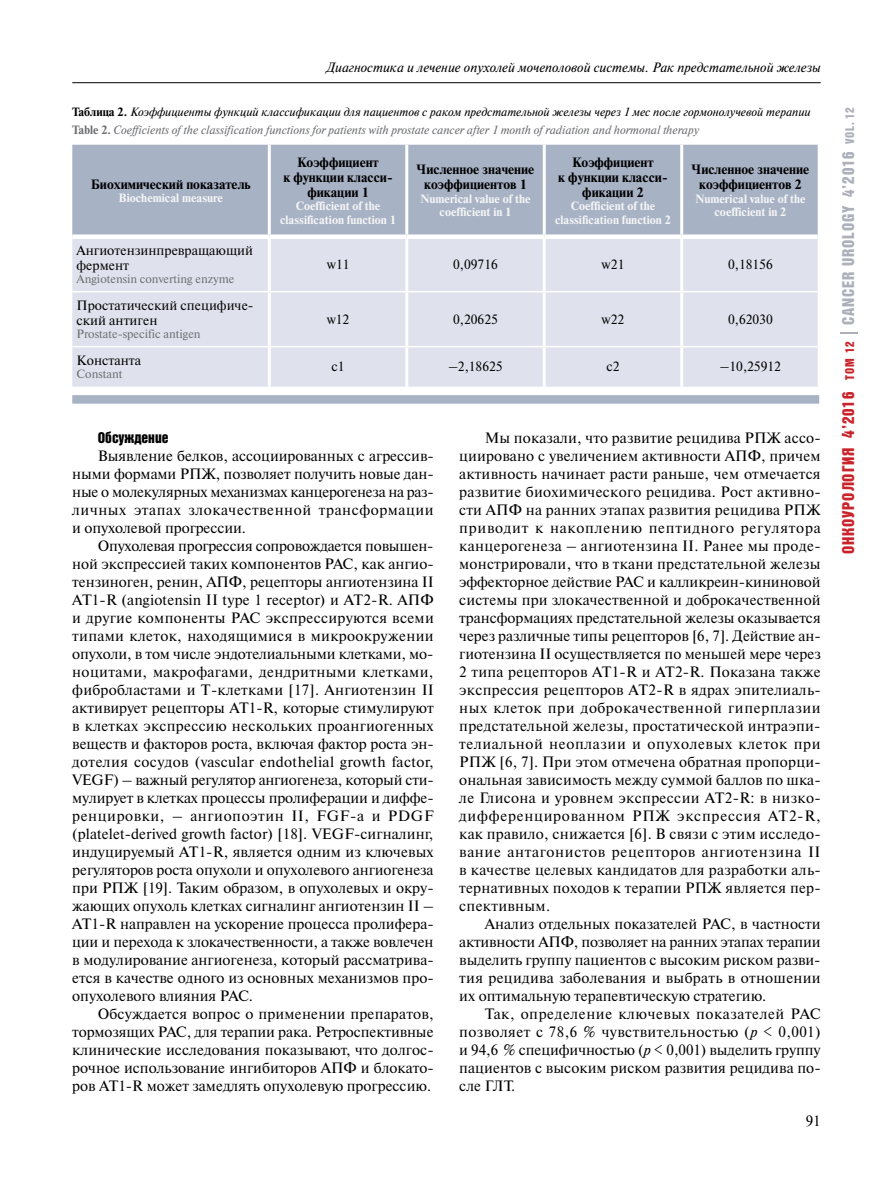
<style>
.page{position:relative;width:893px;height:1191px;background:#fff}
.page>*{position:absolute;margin:0;border:0;box-sizing:border-box;transform-origin:0 0}
.t1{font:16.5px "Bastion Kontrast Alt C";letter-spacing:.05em;color:#adb0ba}
.t2{font:15px/18px "Newton C";color:#000;text-align:justify}
.t3{font:15px "Bastion Kontrast Alt C";color:#000}
.t4{font:700 13.5px/15px "Newton C";color:#000;text-align:center}
.t5{font:13.5px/15px "Newton C";color:#000}
.t6{font:italic 13.5px "Newton C";color:#000}
.t7{font:italic 12px/18.6px "Newton C";color:#6d6e71}
.t8{font:700 12px/13.5px "Newton C";color:#f6f6f6;text-align:center}
.t9{font:12px "Newton C";color:#6d6e71}
.s1{font-weight:700;font-style:normal;color:#000}
.s2{color:#000}
.s3{font-weight:700;font-style:normal}
.s4{font-style:italic}
.s5{color:#c9242b}
.s6{font-size:17.1px;color:#c9242b}
.s7{font-size:12.3px;color:#c9242b}
.s8{font-size:12.3px}
</style>
<div class="page">
<hr style="left:72px;top:82px;width:749px;height:1px;background:#000">
<svg style="left:840px;top:332px;width:18px;height:1px"></svg>
<svg style="left:72px;top:145px;width:747px;height:259px;background:#aeb8c9"></svg>
<div style="left:72px;top:239px;width:746px;height:148px;background:#dfe1ec"></div>
<hr style="left:268px;top:145px;width:3px;height:89px;background:#fff">
<hr style="left:405px;top:145px;width:3px;height:89px;background:#fff">
<hr style="left:543px;top:145px;width:3px;height:89px;background:#fff">
<hr style="left:680px;top:145px;width:3px;height:89px;background:#fff">
<hr style="left:268px;top:239px;width:3px;height:52px;background:#fff">
<hr style="left:405px;top:239px;width:3px;height:52px;background:#fff">
<hr style="left:543px;top:239px;width:3px;height:52px;background:#fff">
<hr style="left:680px;top:239px;width:3px;height:52px;background:#fff">
<hr style="left:268px;top:292px;width:3px;height:54px;background:#fff">
<hr style="left:405px;top:292px;width:3px;height:54px;background:#fff">
<hr style="left:543px;top:292px;width:3px;height:54px;background:#fff">
<hr style="left:680px;top:292px;width:3px;height:54px;background:#fff">
<hr style="left:268px;top:347px;width:3px;height:40px;background:#fff">
<hr style="left:405px;top:347px;width:3px;height:40px;background:#fff">
<hr style="left:543px;top:347px;width:3px;height:40px;background:#fff">
<hr style="left:680px;top:347px;width:3px;height:40px;background:#fff">
<hr style="left:72px;top:291px;width:197px;height:1px;background:#fff">
<hr style="left:269px;top:291px;width:138px;height:1px;background:#fff">
<hr style="left:407px;top:291px;width:137px;height:1px;background:#fff">
<hr style="left:544px;top:291px;width:138px;height:1px;background:#fff">
<hr style="left:682px;top:291px;width:136px;height:1px;background:#fff">
<hr style="left:72px;top:346px;width:197px;height:1px;background:#fff">
<hr style="left:269px;top:346px;width:138px;height:1px;background:#fff">
<hr style="left:407px;top:346px;width:137px;height:1px;background:#fff">
<hr style="left:544px;top:346px;width:138px;height:1px;background:#fff">
<hr style="left:682px;top:346px;width:136px;height:1px;background:#fff">
<hr style="left:818px;top:237px;width:3px;height:55px;background:#fff">
<hr style="left:818px;top:292px;width:3px;height:55px;background:#fff">
<hr style="left:818px;top:347px;width:3px;height:40px;background:#fff">
<hr style="left:818px;top:145px;width:3px;height:92px;background:#fff">
<div style="left:72px;top:234px;width:197px;height:5px;background:#fff"></div>
<div style="left:269px;top:234px;width:138px;height:5px;background:#fff"></div>
<div style="left:407px;top:234px;width:137px;height:5px;background:#fff"></div>
<div style="left:544px;top:234px;width:138px;height:5px;background:#fff"></div>
<div style="left:682px;top:234px;width:136px;height:5px;background:#fff"></div>
<p class="t6" style="left:326px;top:60px;width:496px">Диагностика и лечение опухолей мочеполовой системы. Рак предстательной железы</p>
<p class="t7" style="left:72px;top:102px;width:740px"><span class="s1">Таблица 2.</span> <span class="s2">Коэффициенты функций классификации для пациентов с раком предстательной железы через 1 мес после гормонолучевой терапии<br></span><span class="s3">Table 2.</span> Coefficients of the classification functions for patients with prostate cancer after 1 month of radiation and hormonal therapy</p>
<p class="t4" style="left:91px;top:176px;width:161px">Биохимический показатель</p>
<p class="t8" style="left:119px;top:191px;width:106px">Biochemical measure</p>
<p class="t5" style="left:77px;top:243px;width:178px">Ангиотензинпревращающий фермент</p>
<p class="t9" style="left:77px;top:272px;width:159px">Angiotensin converting enzyme</p>
<p class="t5" style="left:77px;top:297px;width:179px">Простатический специфиче&shy;ский антиген</p>
<p class="t9" style="left:77px;top:327px;width:126px">Prostate-specific antigen</p>
<p class="t5" style="left:77px;top:352px;width:66px">Константа</p>
<p class="t9" style="left:77px;top:367px;width:48px">Constant</p>
<p class="t4" style="left:283px;top:155px;width:111px">Коэффициент<br>к функции класси&shy;фикации 1</p>
<p class="t8" style="left:280px;top:199px;width:117px">Coefficient of the classification function 1</p>
<p class="t4" style="left:417px;top:162px;width:119px">Численное значение коэффициентов 1</p>
<p class="t8" style="left:420px;top:192px;width:112px">Numerical value of the coefficient in 1</p>
<p class="t4" style="left:558px;top:155px;width:111px">Коэффициент<br>к функции класси&shy;фикации 2</p>
<p class="t8" style="left:555px;top:199px;width:117px">Coefficient of the classification function 2</p>
<p class="t4" style="left:691px;top:162px;width:119px">Численное значение коэффициентов 2</p>
<p class="t8" style="left:695px;top:192px;width:112px">Numerical value of the coefficient in 2</p>
<p class="t5" style="left:327px;top:257px;width:24px">w11</p>
<p class="t5" style="left:453px;top:257px;width:46px">0,09716</p>
<p class="t5" style="left:602px;top:257px;width:24px">w21</p>
<p class="t5" style="left:728px;top:257px;width:46px">0,18156</p>
<p class="t5" style="left:327px;top:312px;width:24px">w12</p>
<p class="t5" style="left:453px;top:312px;width:46px">0,20625</p>
<p class="t5" style="left:602px;top:312px;width:24px">w22</p>
<p class="t5" style="left:728px;top:312px;width:46px">0,62030</p>
<p class="t5" style="left:332px;top:359px;width:15px">с1</p>
<p class="t5" style="left:448px;top:359px;width:56px">–2,18625</p>
<p class="t5" style="left:606px;top:359px;width:15px">с2</p>
<p class="t5" style="left:720px;top:359px;width:63px">–10,25912</p>
<p class="t3" style="left:98px;top:430px;width:72px">Обсуждение</p>
<p class="t2" style="left:72px;top:447px;width:363px;text-indent:26px">Выявление белков, ассоциированных с агрессив&shy;ными формами РПЖ, позволяет получить новые дан&shy;ные о молекулярных механизмах канцерогенеза на раз&shy;личных этапах злокачественной трансформации и опухолевой прогрессии.</p>
<p class="t2" style="left:72px;top:537px;width:363px;text-indent:26px">Опухолевая прогрессия сопровождается повышен&shy;ной экспрессией таких компонентов РАС, как ангио&shy;тензиноген, ренин, АПФ, рецепторы ангиотензина II AT1‑R (angiotensin II type 1 receptor) и AT2‑R. АПФ и другие компоненты РАС экспрессируются всеми типами клеток, находящимися в микроокружении опухоли, в том числе эндотелиальными клетками, мо&shy;ноцитами, макрофагами, дендритными клетками, фибробластами и Т-клетками [17]. Ангиотензин II активирует рецепторы AT1‑R, которые стимулируют в клетках экспрессию нескольких проангиогенных веществ и факторов роста, включая фактор роста эн&shy;дотелия сосудов (vascular endothelial growth factor, VEGF) – важный регулятор ангиогенеза, который сти&shy;мулирует в клетках процессы пролиферации и диффе&shy;ренцировки, – ангиопоэтин II, FGF-a и PDGF (platelet-derived growth factor) [18]. VEGF-сигналинг, индуцируемый AT1‑R, является одним из ключевых регуляторов роста опухоли и опухолевого ангиогенеза при РПЖ [19]. Таким образом, в опухолевых и окру&shy;жающих опухоль клетках сигналинг ангиотензин II – AT1‑R направлен на ускорение процесса пролифера&shy;ции и перехода к злокачественности, а также вовлечен в модулирование ангиогенеза, который рассматрива&shy;ется в качестве одного из основных механизмов про&shy;опухолевого влияния РАС.</p>
<p class="t2" style="left:72px;top:1005px;width:363px;text-indent:26px">Обсуждается вопрос о применении препаратов, тормозящих РАС, для терапии рака. Ретроспективные клинические исследования показывают, что долгос&shy;рочное использование ингибиторов АПФ и блокато&shy;ров AT1‑R может замедлять опухолевую прогрессию.</p>
<p class="t2" style="left:459px;top:429px;width:363px;text-indent:26px">Мы показали, что развитие рецидива РПЖ ассо&shy;циировано с увеличением активности АПФ, причем активность начинает расти раньше, чем отмечается развитие биохимического рецидива. Рост активно&shy;сти АПФ на ранних этапах развития рецидива РПЖ приводит к накоплению пептидного регулятора канцерогенеза – ангиотензина II. Ранее мы проде&shy;монстрировали, что в ткани предстательной железы эффекторное действие РАС и калликреин-кининовой системы при злокачественной и доброкачественной трансформациях предстательной железы оказывается через различные типы рецепторов [6, 7]. Действие ан&shy;гиотензина II осуществляется по меньшей мере через 2 типа рецепторов АТ1‑R и АТ2‑R. Показана также экспрессия рецепторов АТ2‑R в ядрах эпителиаль&shy;ных клеток при доброкачественной гиперплазии предстательной железы, простатической интраэпи&shy;телиальной неоплазии и опухолевых клеток при РПЖ [6, 7]. При этом отмечена обратная пропорци&shy;ональная зависимость между суммой баллов по шка&shy;ле Глисона и уровнем экспрессии АТ2‑R: в низко&shy;дифференцированном РПЖ экспрессия АТ2‑R, как правило, снижается [6]. В связи с этим исследо&shy;вание антагонистов рецепторов ангиотензина II в качестве целевых кандидатов для разработки аль&shy;тернативных походов к терапии РПЖ является пер&shy;спективным.</p>
<p class="t2" style="left:459px;top:915px;width:363px;text-indent:26px">Анализ отдельных показателей РАС, в частности активности АПФ, позволяет на ранних этапах терапии выделить группу пациентов с высоким риском разви&shy;тия рецидива заболевания и выбрать в отношении их оптимальную терапевтическую стратегию.</p>
<p class="t2" style="left:459px;top:1005px;width:363px;text-indent:26px">Так, определение ключевых показателей РАС позволяет с 78,6 % чувствительностью (<span class="s4">р</span> &lt; 0,001) и 94,6 % специфичностью (<span class="s4">р</span> &lt; 0,001) выделить группу пациентов с высоким риском развития рецидива по&shy;сле ГЛТ.</p>
<p class="t2" style="left:806px;top:1112px;width:16px">91</p>
<p class="t1" style="left:840px;top:554px;width:448px;rotate:-90deg"><span class="s5">ОНКОУРОЛОГИЯ</span> <span class="s6">4</span><span class="s5">’2016</span> <span class="s7">ТОМ 12</span> CANCER UROLOGY 4’2016 <span class="s8">VOL. 12</span></p>
</div>
